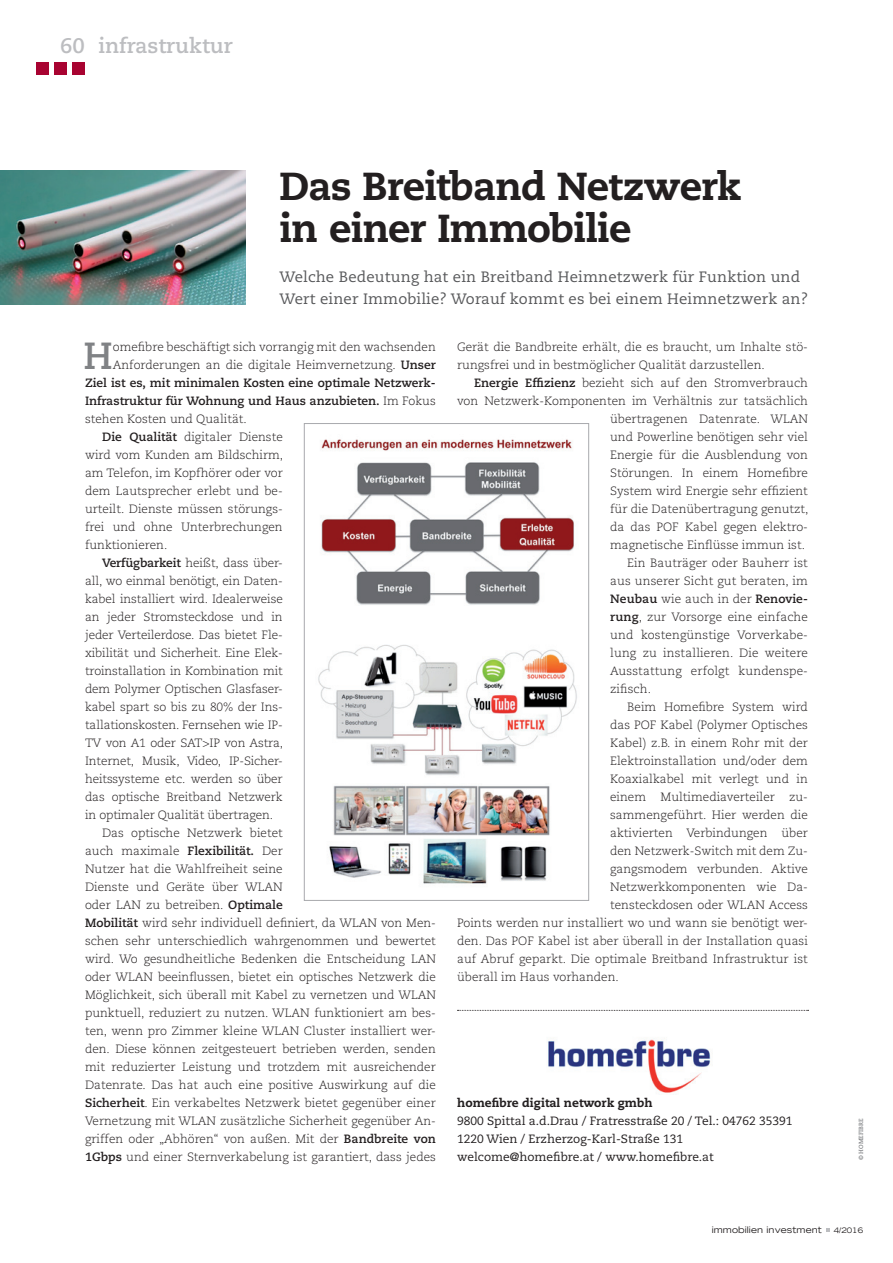
<style>
.page{position:relative;width:893px;height:1263px;background:#fff}
.page>*{position:absolute;margin:0;border:0;box-sizing:border-box;transform-origin:0 0}
._01_head{font:800 39px/42px "Caecilia LT Std";letter-spacing:-.025em;color:#231f20}
._03_lauf-init{font:700 37.65px "Caecilia LT Std";color:#808285}
.News_Finder{font:700 21px "Caecilia LT Std";color:#bcbdc0}
._02_vortext{font:15px/22.5px "Caecilia LT Std";letter-spacing:.01em;color:#57585a}
._03_lauftext{font:300 12px/18px "Caecilia LT Std";color:#231f20;text-align:justify}
._03_lauf_ohne_einrüc{font:12px/18px "Caecilia LT Std";color:#231f20}
._03_lauf-init-2{font:300 12px "Caecilia LT Std";color:#231f20}
._03_lauf-init-3{font:700 12px "Caecilia LT Std";color:#231f20}
.t1{font:expanded 9px "Trade Gothic LT Std";letter-spacing:.01em;color:#231f20}
.t2{font:expanded 7.5px "Trade Gothic LT Std";color:#231f20}
.credit{font:700 6px "Caecilia LT Std";color:#808285}
.s1{font-weight:700}
.s2{font-weight:300}
.s3{font-weight:800}
</style>
<div class="page">
<svg style="left:826px;top:1228px;width:3px;height:4px"></svg>
<div style="left:36px;top:62px;width:13px;height:12px;background:#a80331"></div>
<div style="left:54px;top:62px;width:13px;height:12px;background:#a80331"></div>
<div style="left:72px;top:62px;width:13px;height:12px;background:#a80331"></div>
<img style="left:0;top:170px;width:246px;height:134px">
<img style="left:321px;top:439px;width:254px;height:166px">
<div style="left:304px;top:423px;width:285px;height:478px;border:1px solid #a8a9ad"></div>
<img style="left:548px;top:1039px;width:163px;height:54px">
<svg style="left:457px;top:1010px;width:351px;height:1px"></svg>
<img style="left:318px;top:645px;width:259px;height:239px">
<p class="News_Finder" style="left:60px;top:33px;width:174px">60 infrastruktur</p>
<p class="_01_head" style="left:280px;top:166px;width:463px">Das Breitband Netzwerk in einer Immobilie</p>
<p class="_02_vortext" style="left:280px;top:265px;width:530px">Welche Bedeutung hat ein Breitband Heimnetzwerk für Funktion und<br>Wert einer Immobilie? Worauf kommt es bei einem Heimnetzwerk an?</p>
<p class="_03_lauf-init" style="left:83px;top:333px;width:31px">H</p>
<p class="_03_lauf-init-2" style="left:113px;top:340px;width:324px">omefibre beschäftigt sich vorrangig mit den wachsenden</p>
<p class="_03_lauf-init-2" style="left:113px;top:358px;width:324px">Anforderungen an die digitale Heimvernetzung. <span class="s1">Unser</span></p>
<p class="_03_lauf-init-3" style="left:85px;top:376px;width:352px">Ziel ist es, mit minimalen Kosten eine optimale Netzwerk-</p>
<p class="_03_lauf-init-3" style="left:85px;top:394px;width:352px">Infrastruktur für Wohnung und Haus anzubieten. <span class="s2">Im Fokus</span></p>
<p class="_03_lauf-init-2" style="left:85px;top:412px;width:163px">stehen Kosten und Qualität.</p>
<p class="_03_lauftext" style="left:85px;top:428px;width:200px;text-indent:17px"><span class="s1">Die Qualität</span> digitaler Dienste wird vom Kunden am Bildschirm, am Telefon, im Kopfhörer oder vor dem Lautsprecher erlebt und be&shy;urteilt. Dienste müssen störungs&shy;frei und ohne Unterbrechungen funktionieren.</p>
<p class="_03_lauftext" style="left:85px;top:554px;width:200px;text-indent:17px"><span class="s1">Verfügbarkeit</span> heißt, dass über&shy;all, wo einmal benötigt, ein Daten&shy;kabel installiert wird. Idealerweise an jeder Stromsteckdose und in jeder Verteilerdose. Das bietet Fle&shy;xibilität und Sicherheit. Eine Elek&shy;troinstallation in Kombination mit dem Polymer Optischen Glasfaser&shy;kabel spart so bis zu 80% der Ins&shy;tallationskosten. Fernsehen wie IP-TV von A1 oder SAT&gt;IP von Astra, Internet, Musik, Video, IP-Sicher&shy;heitssysteme etc. werden so über das optische Breitband Netzwerk in optimaler Qualität übertragen.</p>
<p class="_03_lauftext" style="left:85px;top:824px;width:352px;text-align:left;text-indent:17px">Das optische Netzwerk bietet<br>auch maximale <span class="s1">Flexibilität.</span> Der<br>Nutzer hat die Wahlfreiheit seine<br>Dienste und Geräte über WLAN<br>oder LAN zu betreiben. <span class="s1">Optimale<br>Mobilität</span> wird sehr individuell definiert, da WLAN von Men&shy;schen sehr unterschiedlich wahrgenommen und bewertet wird. Wo gesundheitliche Bedenken die Entscheidung LAN oder WLAN beeinflussen, bietet ein optisches Netzwerk die Möglichkeit, sich überall mit Kabel zu vernetzen und WLAN punktuell, reduziert zu nutzen. WLAN funktioniert am bes&shy;ten, wenn pro Zimmer kleine WLAN Cluster installiert wer&shy;den. Diese können zeitgesteuert betrieben werden, senden mit reduzierter Leistung und trotzdem mit ausreichender Datenrate. Das hat auch eine positive Auswirkung auf die <span class="s1">Sicherheit</span>. Ein verkabeltes Netzwerk bietet gegenüber einer Vernetzung mit WLAN zusätzliche Sicherheit gegenüber An&shy;griffen oder „Abhören“ von außen. Mit der <span class="s1">Bandbreite von 1Gbps</span> und einer Sternverkabelung ist garantiert, dass jedes</p>
<p class="_03_lauftext" style="left:457px;top:338px;width:352px">Gerät die Bandbreite erhält, die es braucht, um Inhalte stö&shy;rungsfrei und in bestmöglicher Qualität darzustellen.</p>
<p class="_03_lauftext" style="left:457px;top:374px;width:353px;text-align:right"><span class="s1">Energie Effizienz</span> bezieht sich auf den Stromverbrauch von Netzwerk-Komponenten im Verhältnis zur tatsächlich übertragenen Datenrate. WLAN<br>und Powerline benötigen sehr viel<br>Energie für die Ausblendung von<br>Störungen. In einem Homefibre<br>System wird Energie sehr effizient<br>für die Datenübertragung genutzt,<br>da das POF Kabel gegen elektro-<br>magnetische Einflüsse immun ist.</p>
<p class="_03_lauftext" style="left:610px;top:554px;width:199px;text-indent:17px">Ein Bauträger oder Bauherr ist aus unserer Sicht gut beraten, im <span class="s1">Neubau</span> wie auch in der <span class="s1">Renovie&shy;rung</span>, zur Vorsorge eine einfache und kostengünstige Vorverkabe&shy;lung zu installieren. Die weitere Ausstattung erfolgt kundenspe&shy;zifisch.</p>
<p class="_03_lauftext" style="left:627px;top:698px;width:182px">Beim Homefibre System wird</p>
<p class="_03_lauftext" style="left:610px;top:716px;width:199px">das POF Kabel (Polymer Optisches</p>
<p class="_03_lauftext" style="left:610px;top:734px;width:199px">Kabel) z.B. in einem Rohr mit der</p>
<p class="_03_lauftext" style="left:610px;top:752px;width:199px">Elektroinstallation und/oder dem</p>
<p class="_03_lauftext" style="left:610px;top:770px;width:199px">Koaxialkabel mit verlegt und in</p>
<p class="_03_lauftext" style="left:610px;top:788px;width:199px">einem Multimediaverteiler zu-</p>
<p class="_03_lauftext" style="left:610px;top:806px;width:199px">sammengeführt. Hier werden die</p>
<p class="_03_lauftext" style="left:610px;top:824px;width:199px">aktivierten Verbindungen über</p>
<p class="_03_lauftext" style="left:610px;top:842px;width:199px">den Netzwerk-Switch mit dem Zu-</p>
<p class="_03_lauftext" style="left:610px;top:860px;width:199px">gangsmodem verbunden. Aktive</p>
<p class="_03_lauftext" style="left:610px;top:878px;width:199px">Netzwerkkomponenten wie Da-</p>
<p class="_03_lauftext" style="left:610px;top:896px;width:199px">tensteckdosen oder WLAN Access</p>
<p class="_03_lauftext" style="left:457px;top:914px;width:352px">Points werden nur installiert wo und wann sie benötigt wer-</p>
<p class="_03_lauftext" style="left:457px;top:932px;width:352px">den. Das POF Kabel ist aber überall in der Installation quasi</p>
<p class="_03_lauftext" style="left:457px;top:950px;width:352px">auf Abruf geparkt. Die optimale Breitband Infrastruktur ist</p>
<p class="_03_lauftext" style="left:457px;top:968px;width:163px">überall im Haus vorhanden.</p>
<p class="_03_lauf_ohne_einrüc" style="left:457px;top:1094px;width:337px"><span class="s3">homefibre digital network gmbh<br></span>9800 Spittal a.d.Drau / Fratresstraße 20 / Tel.: 04762 35391<br>1220 Wien / Erzherzog-Karl-Straße 131 welcome@homefibre.at / www.homefibre.at</p>
<p class="credit" style="left:858px;top:1160px;width:43px;rotate:-90deg">© HOMEFIBRE</p>
<p class="t1" style="left:712px;top:1224px;width:112px">immobilien investment</p>
<p class="t2" style="left:834px;top:1225px;width:31px">4/2016</p>
</div>
